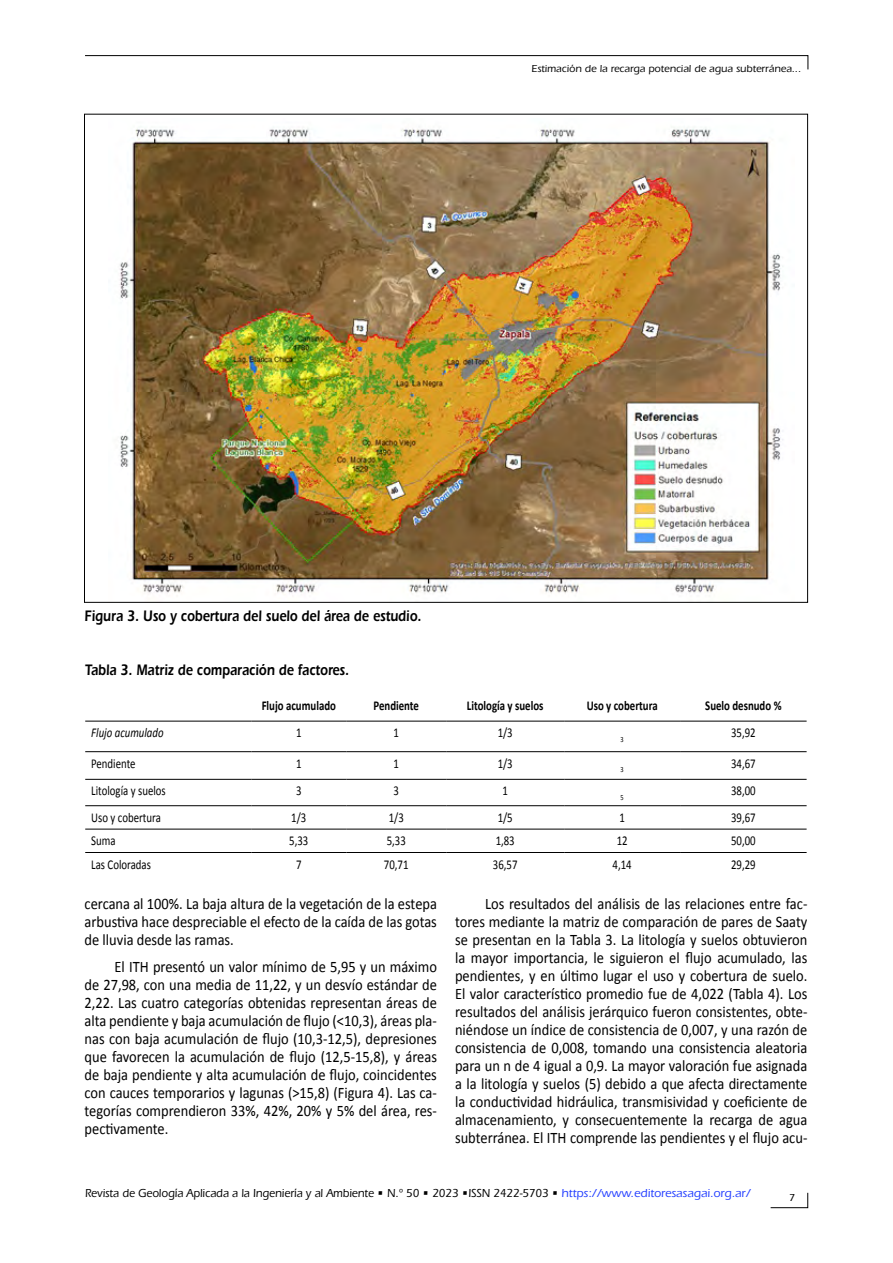
<style>
.page{position:relative;width:893px;height:1263px;background:#fff}
.page>*{position:absolute;margin:0;border:0;box-sizing:border-box;transform-origin:0 0}
.t1{font:16.05px/18px "Calibri";color:#000;text-align:justify;scale:.9 1}
.t2{font:600 15.75px "ITC Eras Std";color:#000;scale:.8 1}
.t3{font:13.5px "Calibri";color:#000;scale:.8 1}
.t4{font:700 13.5px "Calibri";color:#000;scale:.8 1}
.t5{font:italic 13.5px "Calibri";color:#000;scale:.8 1}
.t6{font:500 12px "ITC Eras Std";color:#000;scale:.93 1}
.t7{font:500 10.5px "ITC Eras Std";color:#000}
.t8{font:7.8px "Calibri";color:#000;scale:.8 1}
.s1{color:#2540ff}
</style>
<div class="page">
<svg style="left:85px;top:55px;width:723px;height:15px"></svg>
<svg style="left:770px;top:1192px;width:38px;height:16px"></svg>
<img style="left:119px;top:126px;width:664px;height:469px">
<hr style="left:85px;top:721px;width:166px;height:1px;background:#000">
<hr style="left:251px;top:721px;width:95px;height:1px;background:#000">
<hr style="left:346px;top:721px;width:100px;height:1px;background:#000">
<hr style="left:446px;top:721px;width:118px;height:1px;background:#000">
<hr style="left:564px;top:721px;width:116px;height:1px;background:#000">
<hr style="left:680px;top:721px;width:127px;height:1px;background:#000">
<hr style="left:85px;top:751px;width:166px;height:1px;background:#000">
<hr style="left:251px;top:751px;width:95px;height:1px;background:#000">
<hr style="left:346px;top:751px;width:100px;height:1px;background:#000">
<hr style="left:446px;top:751px;width:118px;height:1px;background:#000">
<hr style="left:564px;top:751px;width:116px;height:1px;background:#000">
<hr style="left:680px;top:751px;width:127px;height:1px;background:#000">
<hr style="left:85px;top:779px;width:166px;height:1px;background:#000">
<hr style="left:251px;top:779px;width:95px;height:1px;background:#000">
<hr style="left:346px;top:779px;width:100px;height:1px;background:#000">
<hr style="left:446px;top:779px;width:118px;height:1px;background:#000">
<hr style="left:564px;top:779px;width:116px;height:1px;background:#000">
<hr style="left:680px;top:779px;width:127px;height:1px;background:#000">
<hr style="left:85px;top:805px;width:166px;height:1px;background:#000">
<hr style="left:251px;top:805px;width:95px;height:1px;background:#000">
<hr style="left:346px;top:805px;width:100px;height:1px;background:#000">
<hr style="left:446px;top:805px;width:118px;height:1px;background:#000">
<hr style="left:564px;top:805px;width:116px;height:1px;background:#000">
<hr style="left:680px;top:805px;width:127px;height:1px;background:#000">
<hr style="left:85px;top:829px;width:166px;height:1px;background:#000">
<hr style="left:251px;top:829px;width:95px;height:1px;background:#000">
<hr style="left:346px;top:829px;width:100px;height:1px;background:#000">
<hr style="left:446px;top:829px;width:118px;height:1px;background:#000">
<hr style="left:564px;top:829px;width:116px;height:1px;background:#000">
<hr style="left:680px;top:829px;width:127px;height:1px;background:#000">
<hr style="left:85px;top:852px;width:166px;height:1px;background:#000">
<hr style="left:251px;top:852px;width:95px;height:1px;background:#000">
<hr style="left:346px;top:852px;width:100px;height:1px;background:#000">
<hr style="left:446px;top:852px;width:118px;height:1px;background:#000">
<hr style="left:564px;top:852px;width:116px;height:1px;background:#000">
<hr style="left:680px;top:852px;width:127px;height:1px;background:#000">
<p class="t7" style="left:531px;top:63px;width:271px">Estimación de la recarga potencial de agua subterránea...</p>
<p class="t2" style="left:85px;top:607px;width:423px">Figura 3. Uso y cobertura del suelo del área de estudio.</p>
<p class="t2" style="left:85px;top:661px;width:332px">Tabla 3. Matriz de comparación de factores.</p>
<p class="t4" style="left:262px;top:695px;width:94px">Flujo acumulado</p>
<p class="t4" style="left:374px;top:695px;width:58px">Pendiente</p>
<p class="t4" style="left:467px;top:695px;width:97px">Litología y suelos</p>
<p class="t4" style="left:587px;top:695px;width:90px">Uso y cobertura</p>
<p class="t4" style="left:705px;top:695px;width:97px">Suelo desnudo %</p>
<p class="t5" style="left:91px;top:723px;width:92px">Flujo acumulado</p>
<p class="t3" style="left:296px;top:723px;width:8px">1</p>
<p class="t3" style="left:393px;top:723px;width:8px">1</p>
<p class="t3" style="left:498px;top:723px;width:20px">1/3</p>
<p class="t8" style="left:621px;top:734px;width:5px">3</p>
<p class="t3" style="left:731px;top:723px;width:32px">35,92</p>
<p class="t3" style="left:91px;top:754px;width:57px">Pendiente</p>
<p class="t3" style="left:296px;top:754px;width:8px">1</p>
<p class="t3" style="left:393px;top:754px;width:8px">1</p>
<p class="t3" style="left:498px;top:754px;width:20px">1/3</p>
<p class="t3" style="left:91px;top:782px;width:95px">Litología y suelos</p>
<p class="t3" style="left:296px;top:782px;width:8px">3</p>
<p class="t3" style="left:393px;top:782px;width:8px">3</p>
<p class="t3" style="left:502px;top:782px;width:8px">1</p>
<p class="t8" style="left:621px;top:764px;width:5px">3</p>
<p class="t8" style="left:621px;top:792px;width:5px">5</p>
<p class="t3" style="left:731px;top:754px;width:32px">34,67</p>
<p class="t3" style="left:731px;top:782px;width:32px">38,00</p>
<p class="t3" style="left:91px;top:808px;width:89px">Uso y cobertura</p>
<p class="t3" style="left:291px;top:808px;width:20px">1/3</p>
<p class="t3" style="left:389px;top:808px;width:20px">1/3</p>
<p class="t3" style="left:498px;top:808px;width:20px">1/5</p>
<p class="t3" style="left:619px;top:808px;width:8px">1</p>
<p class="t3" style="left:731px;top:808px;width:32px">39,67</p>
<p class="t3" style="left:91px;top:831px;width:32px">Suma</p>
<p class="t3" style="left:289px;top:831px;width:25px">5,33</p>
<p class="t3" style="left:387px;top:831px;width:25px">5,33</p>
<p class="t3" style="left:496px;top:831px;width:25px">1,83</p>
<p class="t3" style="left:617px;top:831px;width:15px">12</p>
<p class="t3" style="left:731px;top:831px;width:32px">50,00</p>
<p class="t3" style="left:91px;top:855px;width:76px">Las Coloradas</p>
<p class="t3" style="left:296px;top:855px;width:8px">7</p>
<p class="t3" style="left:384px;top:855px;width:32px">70,71</p>
<p class="t3" style="left:493px;top:855px;width:32px">36,57</p>
<p class="t3" style="left:613px;top:855px;width:25px">4,14</p>
<p class="t3" style="left:731px;top:855px;width:32px">29,29</p>
<p class="t1" style="left:85px;top:894px;width:393px">cercana al 100%. La baja altura de la vegetación de la estepa arbustiva hace despreciable el efecto de la caída de las gotas de lluvia desde las ramas.</p>
<p class="t1" style="left:85px;top:957px;width:393px;text-indent:30px">El ITH presentó un valor mínimo de 5,95 y un máximo de 27,98, con una media de 11,22, y un desvío estándar de 2,22. Las cuatro categorías obtenidas representan áreas de alta pendiente y baja acumulación de flujo (&lt;10,3), áreas pla&shy;nas con baja acumulación de flujo (10,3-12,5), depresiones que favorecen la acumulación de flujo (12,5-15,8), y áreas de baja pendiente y alta acumulación de flujo, coincidentes con cauces temporarios y lagunas (&gt;15,8) (Figura 4). Las ca&shy;tegorías comprendieron 33%, 42%, 20% y 5% del área, res&shy;pectivamente.</p>
<p class="t1" style="left:455px;top:894px;width:393px;text-indent:30px">Los resultados del análisis de las relaciones entre fac&shy;tores mediante la matriz de comparación de pares de Saaty se presentan en la Tabla 3. La litología y suelos obtuvieron la mayor importancia, le siguieron el flujo acumulado, las pendientes, y en último lugar el uso y cobertura de suelo.<br>El valor característico promedio fue de 4,022 (Tabla 4). Los resultados del análisis jerárquico fueron consistentes, obte&shy;niéndose un índice de consistencia de 0,007, y una razón de consistencia de 0,008, tomando una consistencia aleatoria para un n de 4 igual a 0,9. La mayor valoración fue asignada a la litología y suelos (5) debido a que afecta directamente la conductividad hidráulica, transmisividad y coeficiente de almacenamiento, y consecuentemente la recarga de agua subterránea. El ITH comprende las pendientes y el flujo acu-</p>
<p class="t6" style="left:85px;top:1186px;width:717px">Revista de Geología Aplicada a la Ingeniería y al Ambiente • N.º 50 • 2023 •ISSN 2422-5703 • <span class="s1">https://www.editoresasagai.org.ar/</span></p>
<p class="t7" style="left:789px;top:1191px;width:8px">7</p>
</div>
